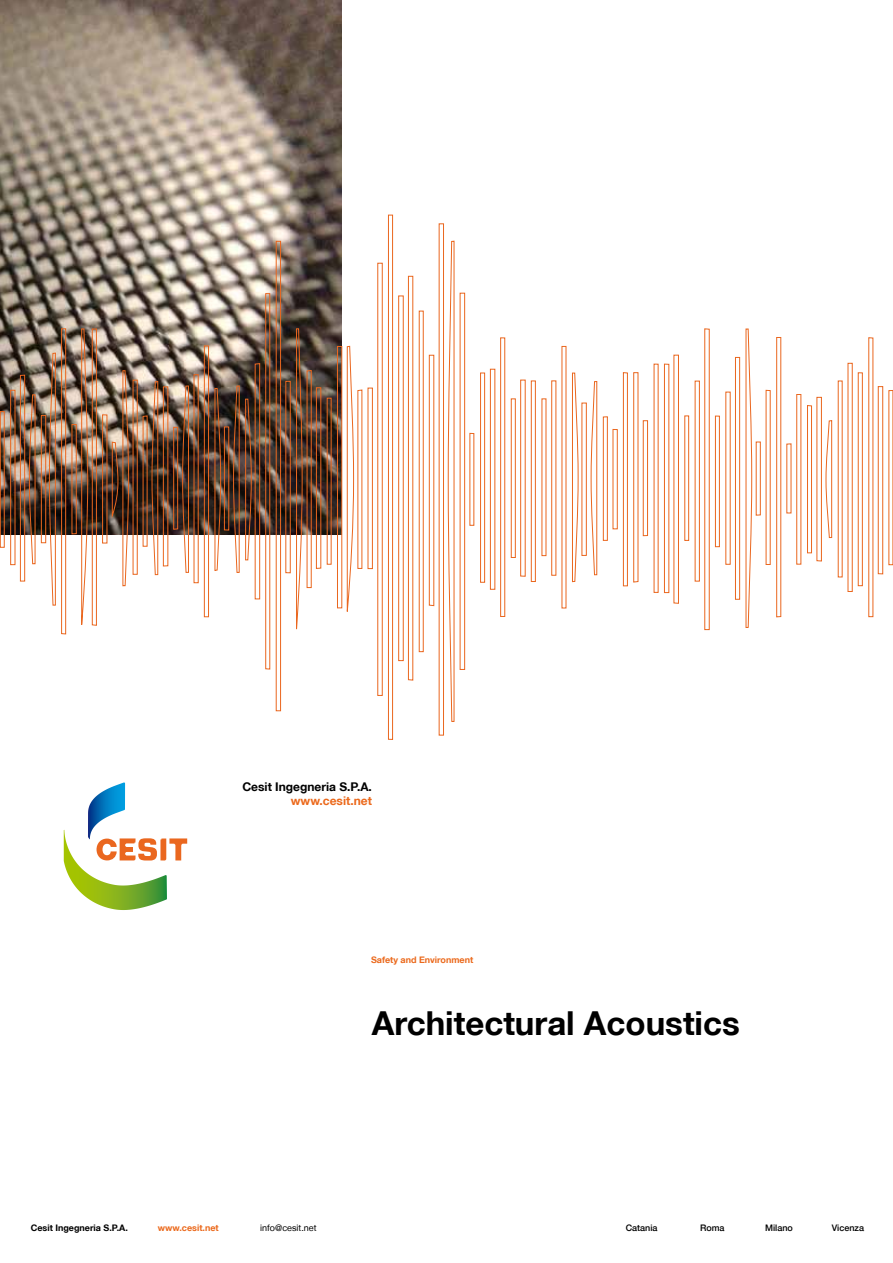
<style>
.page{position:relative;width:893px;height:1263px;background:#fff}
.page>*{position:absolute;margin:0;border:0;box-sizing:border-box;transform-origin:0 0}
.t1{font:700 33px "Helvetica Neue LT";color:#000}
.t2{font:700 12px "Helvetica Neue LT";color:#000}
.t3{font:700 12px "Helvetica Neue LT";color:#eb691c}
.t4{font:700 9px "Helvetica Neue LT";color:#eb691c}
.t5{font:500 9px "Helvetica Neue LT";color:#000}
.t6{font:700 9px "Helvetica Neue LT";color:#000}
.t7{font:9px "Helvetica Neue LT";color:#000}
</style>
<div class="page">
<svg style="left:64px;top:782px;width:123px;height:128px"></svg>
<img style="left:0;top:0;width:341px;height:534px">
<svg style="left:388px;top:214px;width:5px;height:526px"></svg>
<div style="left:439px;top:223px;width:5px;height:512px;border:1px solid #ea671f"></div>
<div style="left:276px;top:241px;width:5px;height:470px;border:1px solid #ea671f"></div>
<svg style="left:447px;top:240px;width:8px;height:482px"></svg>
<div style="left:377px;top:263px;width:6px;height:433px;border:1px solid #ea671f"></div>
<div style="left:460px;top:293px;width:5px;height:377px;border:1px solid #ea671f"></div>
<svg style="left:408px;top:276px;width:6px;height:405px"></svg>
<div style="left:398px;top:296px;width:6px;height:365px;border:1px solid #ea671f"></div>
<div style="left:419px;top:311px;width:5px;height:341px;border:1px solid #ea671f"></div>
<svg style="left:428px;top:354px;width:7px;height:252px"></svg>
<div style="left:337px;top:346px;width:5px;height:262px;border:1px solid #ea671f"></div>
<div style="left:204px;top:346px;width:5px;height:271px;border:1px solid #ea671f"></div>
<div style="left:848px;top:363px;width:5px;height:229px;border:1px solid #ea671f"></div>
<div style="left:735px;top:357px;width:5px;height:243px;border:1px solid #ea671f"></div>
<svg style="left:520px;top:379px;width:6px;height:198px"></svg>
<svg style="left:551px;top:380px;width:6px;height:196px"></svg>
<div style="left:695px;top:381px;width:5px;height:200px;border:1px solid #ea671f"></div>
<div style="left:531px;top:381px;width:5px;height:201px;border:1px solid #ea671f"></div>
<div style="left:368px;top:388px;width:5px;height:181px;border:1px solid #ea671f"></div>
<img style="left:285px;top:328px;width:37px;height:302px">
<svg style="left:346px;top:345px;width:17px;height:267px"></svg>
<svg style="left:857px;top:337px;width:36px;height:280px"></svg>
<div style="left:796px;top:394px;width:5px;height:170px;border:1px solid #ea671f"></div>
<img style="left:10px;top:374px;width:26px;height:208px">
<div style="left:327px;top:398px;width:5px;height:167px;border:1px solid #ea671f"></div>
<div style="left:511px;top:398px;width:5px;height:160px;border:1px solid #ea671f"></div>
<div style="left:41px;top:415px;width:5px;height:128px;border:1px solid #ea671f"></div>
<div style="left:0;top:411px;width:5px;height:137px;border:1px solid #ea671f"></div>
<svg style="left:704px;top:328px;width:27px;height:302px"></svg>
<div style="left:684px;top:415px;width:5px;height:126px;border:1px solid #ea671f"></div>
<svg style="left:807px;top:397px;width:25px;height:165px"></svg>
<img style="left:214px;top:293px;width:57px;height:377px">
<svg style="left:572px;top:354px;width:107px;height:250px"></svg>
<svg style="left:469px;top:337px;width:36px;height:280px"></svg>
<svg style="left:745px;top:328px;width:47px;height:300px"></svg>
<img style="left:49px;top:328px;width:150px;height:307px">
<h2 class="t2" style="left:242px;top:779px;width:131px">Cesit Ingegneria S.P.A.</h2>
<h2 class="t3" style="left:291px;top:794px;width:83px">www.cesit.net</h2>
<p class="t4" style="left:371px;top:954px;width:104px">Safety and Environment</p>
<h1 class="t1" style="left:372px;top:1003px;width:369px">Architectural Acoustics</h1>
<p class="t6" style="left:31px;top:1222px;width:99px">Cesit Ingegneria S.P.A.</p>
<p class="t4" style="left:158px;top:1222px;width:62px">www.cesit.net</p>
<p class="t7" style="left:260px;top:1222px;width:58px">info@cesit.net</p>
<p class="t5" style="left:626px;top:1222px;width:33px">Catania</p>
<p class="t5" style="left:700px;top:1222px;width:26px">Roma</p>
<p class="t5" style="left:765px;top:1222px;width:29px">Milano</p>
<p class="t5" style="left:832px;top:1222px;width:34px">Vicenza</p>
</div>
